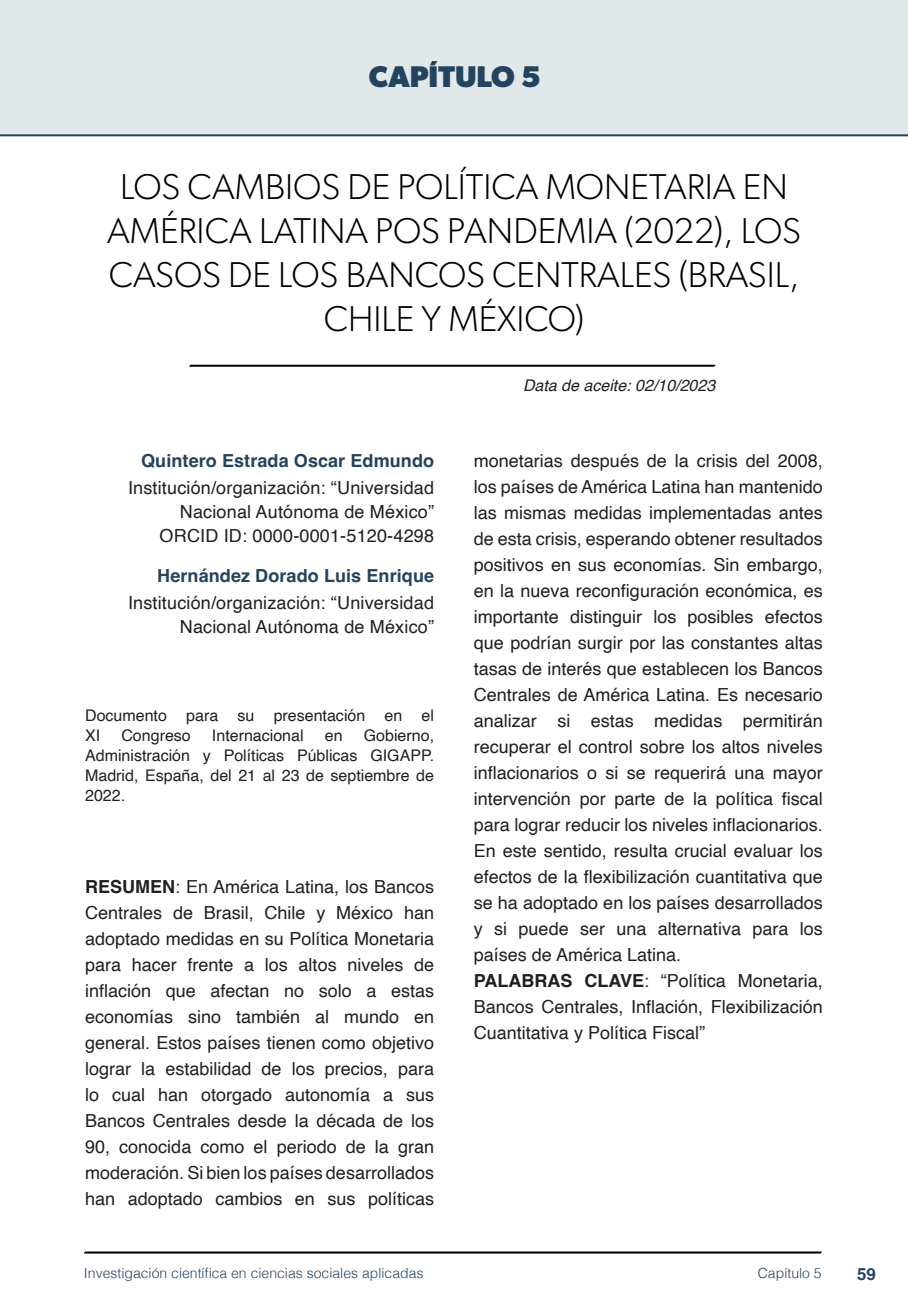
<style>
.page{position:relative;width:908px;height:1304px;background:#fff}
.page>*{position:absolute;margin:0;border:0;box-sizing:border-box;transform-origin:0 0}
.t1{font:300 36px/44px "Gibson";color:#000;text-align:center}
.t2{font:700 30px "Gibson";color:#23445f}
.t3{font:18px/26px "Helvetica";color:#231f20;text-align:right}
.t4{font:700 18px "Helvetica";letter-spacing:.005em;color:#23445f}
.t5{font:700 16.8px "Helvetica";color:#23445f}
.t6{font:16px/20px "Helvetica";color:#231f20}
.t7{font:italic 16px "Helvetica";color:#231f20}
.t8{font:300 14px "Helvetica";color:#23445f}
.s1{font-weight:700}
</style>
<div class="page">
<svg style="left:84px;top:1251px;width:737px;height:3px;background:#515151"></svg>
<svg style="left:189px;top:364px;width:526px;height:3px;background:#4f4f4f"></svg>
<div style="left:0;top:0;width:907px;height:136px;background:#e2e7e9"></div>
<div style="left:44px;top:72px;width:68px;height:61px;background:#e2e7e9"></div>
<h2 class="t2" style="left:369px;top:58px;width:173px">CAPÍTULO 5</h2>
<h1 class="t1" style="left:107px;top:164px;width:695px">LOS CAMBIOS DE POLÍTICA MONETARIA EN<br>AMÉRICA LATINA POS PANDEMIA (2022), LOS<br>CASOS DE LOS BANCOS CENTRALES (BRASIL,<br>CHILE Y MÉXICO)</h1>
<p class="t4" style="left:141px;top:450px;width:294px">Quintero Estrada Oscar Edmundo</p>
<p class="t3" style="left:128px;top:477px;width:307px;line-height:24px">Institución/organización: “Universidad<br>Nacional Autónoma de México”<br>ORCID ID: 0000-0001-5120-4298</p>
<p class="t4" style="left:157px;top:564px;width:278px">Hernández Dorado Luis Enrique</p>
<p class="t3" style="left:128px;top:591px;width:307px;line-height:24px">Institución/organización: “Universidad<br>Nacional Autónoma de México”</p>
<p class="t6" style="left:85px;top:706px;width:350px">Documento para su presentación en el<br>XI</p>
<p class="t6" style="left:85px;top:726px;width:350px;text-align:justify;text-indent:278px">Gobierno, Administración y Políticas Públicas GIGAPP.<br>Madrid, España, del 21 al 23 de septiembre de 2022.</p>
<p class="t6" style="left:121px;top:726px;width:71px">Congreso</p>
<p class="t6" style="left:212px;top:726px;width:93px">Internacional</p>
<p class="t6" style="left:325px;top:726px;width:19px">en</p>
<p class="t3" style="left:85px;top:874px;width:350px;text-align:justify"><span class="s1">RESUMEN</span>: En América Latina, los Bancos Centrales de Brasil, Chile y México han adoptado medidas en su Política Monetaria para hacer frente a los altos niveles de inflación que afectan no solo a estas economías sino también al mundo en general. Estos países tienen como objetivo lograr la estabilidad de los precios, para lo cual han otorgado autonomía a sus Bancos Centrales desde la década de los 90, conocida como el periodo de la gran moderación. Si bien los países desarrollados han adoptado cambios en sus políticas</p>
<p class="t7" style="left:523px;top:373px;width:194px">Data de aceite: 02/10/2023</p>
<p class="t3" style="left:473px;top:448px;width:350px;text-align:left">monetarias después de la crisis del 2008, los países de América Latina han mantenido las mismas medidas implementadas antes de esta crisis, esperando obtener resultados positivos en sus economías. Sin embargo, en la nueva reconfiguración económica, es importante distinguir los posibles efectos que podrían surgir por las constantes altas tasas de interés que establecen los Bancos Centrales de América Latina. Es necesario analizar si estas medidas permitirán recuperar el control sobre los altos niveles inflacionarios o si se requerirá una mayor intervención por parte de la política fiscal para lograr reducir los niveles inflacionarios.<br>En este sentido, resulta crucial evaluar los efectos de la flexibilización cuantitativa que se ha adoptado en los países desarrollados y si puede ser una alternativa para los países de América Latina.<br><span class="s1">PALABRAS CLAVE</span>: “Política Monetaria, Bancos Centrales, Inflación, Flexibilización Cuantitativa y Política Fiscal”</p>
<p class="t8" style="left:84px;top:1261px;width:341px">Investigación científica en ciencias sociales aplicadas</p>
<p class="t8" style="left:757px;top:1261px;width:65px">Capítulo 5</p>
<p class="t5" style="left:856px;top:1264px;width:20px">59</p>
</div>
